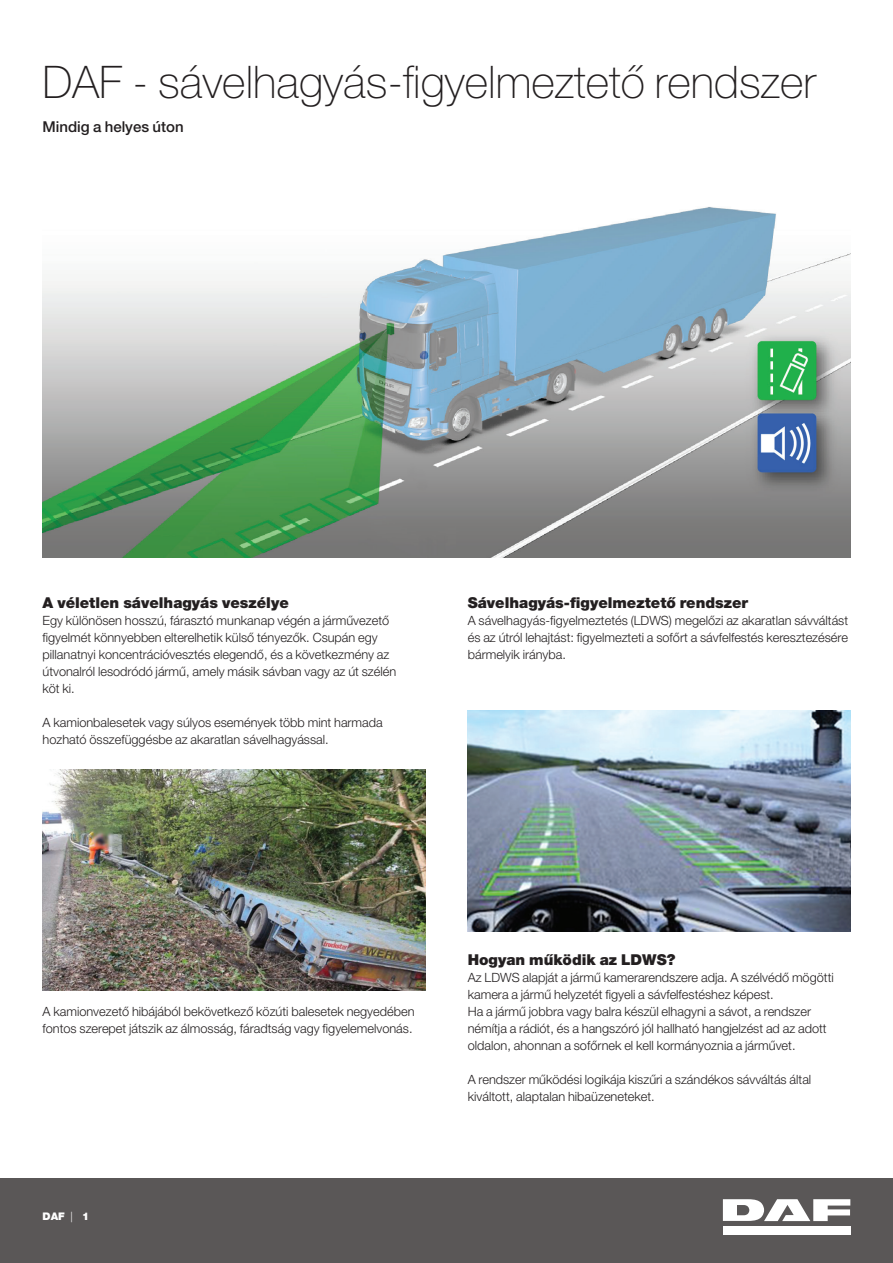
<style>
.page{position:relative;width:893px;height:1263px;background:#fff}
.page>*{position:absolute;margin:0;border:0;box-sizing:border-box;transform-origin:0 0}
.t1{font:100 45px "Helvetica Neue LT Pro";color:#231f20}
.t2{font:900 15px "Helvetica Neue LT Pro";color:#231f20}
.t3{font:500 15px "Helvetica Neue LT Pro";color:#231f20}
.t4{font:300 12.75px/17px "Helvetica Neue LT Pro";color:#231f20}
.t5{font:900 10.5px "Helvetica Neue LT Pro";color:#fff}
.s1{font-weight:300}
</style>
<div class="page">
<div style="left:0;top:1178px;width:893px;height:85px;background:#5a5757"></div>
<div style="left:723px;top:1226px;width:127px;height:8px;background:#fff"></div>
<svg style="left:723px;top:1199px;width:127px;height:22px"></svg>
<img style="left:43px;top:207px;width:807px;height:350px">
<img style="left:43px;top:770px;width:382px;height:221px">
<img style="left:468px;top:710px;width:382px;height:221px">
<h1 class="t1" style="left:43px;top:56px;width:775px">DAF - sávelhagyás-figyelmeztető rendszer</h1>
<p class="t3" style="left:43px;top:118px;width:143px">Mindig a helyes úton</p>
<p class="t2" style="left:43px;top:594px;width:248px">A véletlen sávelhagyás veszélye</p>
<p class="t4" style="left:43px;top:612px;width:355px">Egy különösen hosszú, fárasztó munkanap végén a járművezető figyelmét könnyebben elterelhetik külső tényezők. Csupán egy pillanatnyi koncentrációvesztés elegendő, és a következmény az útvonalról lesodródó jármű, amely másik sávban vagy az út szélén köt ki.</p>
<p class="t4" style="left:43px;top:714px;width:342px">A kamionbalesetek vagy súlyos események több mint harmada hozható összefüggésbe az akaratlan sávelhagyással.</p>
<p class="t2" style="left:468px;top:594px;width:282px">Sávelhagyás-figyelmeztető rendszer</p>
<p class="t4" style="left:468px;top:612px;width:382px;text-align:justify">A sávelhagyás-figyelmeztetés (LDWS) megelőzi az akaratlan sávváltást és az útról lehajtást: figyelmezteti a sofőrt a sávfelfestés keresztezésére bármelyik irányba.</p>
<p class="t4" style="left:43px;top:1003px;width:373px">A kamionvezető hibájából bekövetkező közúti balesetek negyedében fontos szerepet játszik az álmosság, fáradtság vagy figyelemelvonás.</p>
<p class="t5" style="left:43px;top:1210px;width:48px">DAF <span class="s1">|</span> 1</p>
<p class="t2" style="left:468px;top:951px;width:209px">Hogyan működik az LDWS?</p>
<p class="t4" style="left:468px;top:969px;width:368px">Az LDWS alapját a jármű kamerarendszere adja. A szélvédő mögötti kamera a jármű helyzetét figyeli a sávfelfestéshez képest.<br>Ha a jármű jobbra vagy balra készül elhagyni a sávot, a rendszer némítja a rádiót, és a hangszóró jól hallható hangjelzést ad az adott oldalon, ahonnan a sofőrnek el kell kormányoznia a járművet.</p>
<p class="t4" style="left:468px;top:1071px;width:345px">A rendszer működési logikája kiszűri a szándékos sávváltás által kiváltott, alaptalan hibaüzeneteket.</p>
</div>
